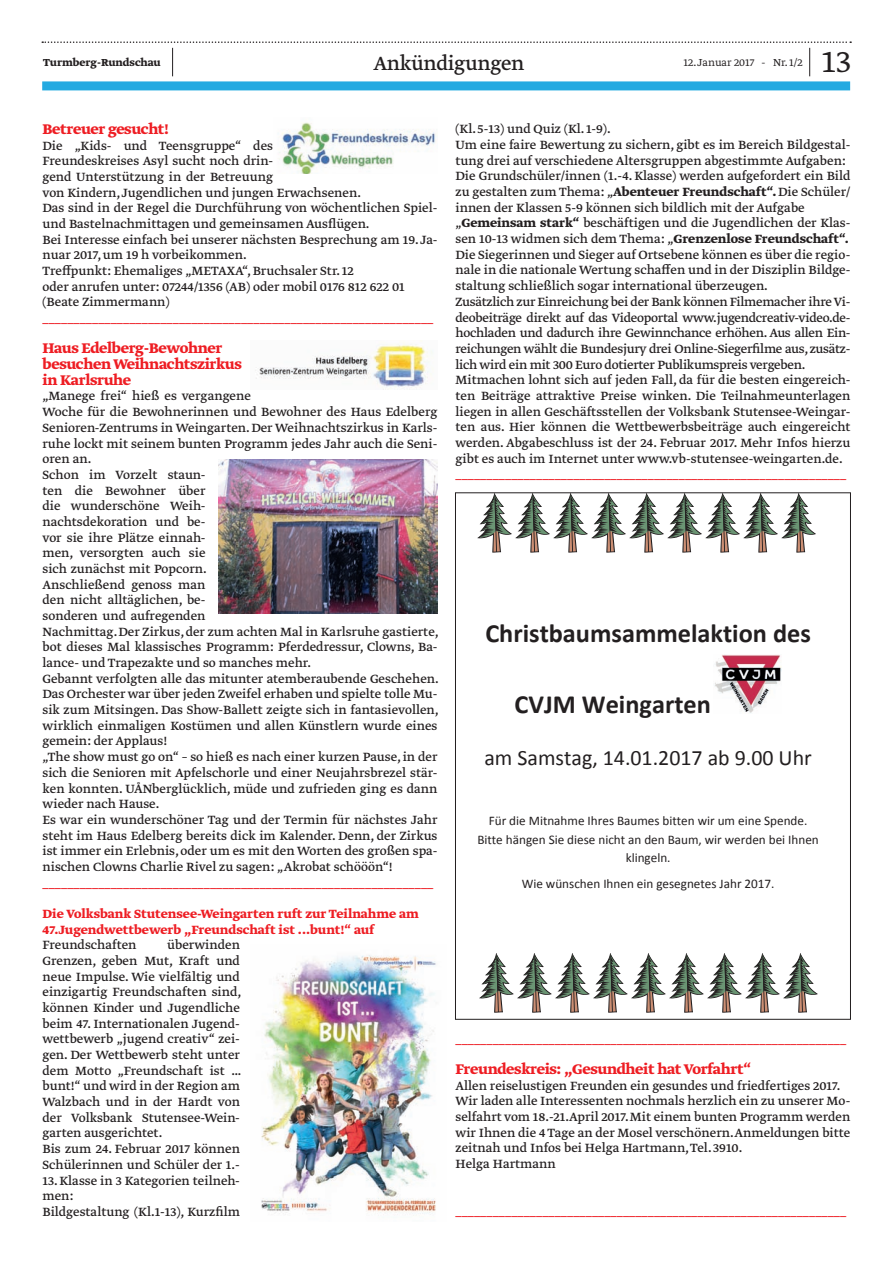
<style>
.page{position:relative;width:893px;height:1263px;background:#fff}
.page>*{position:absolute;margin:0;border:0;box-sizing:border-box;transform-origin:0 0}
.t1{font:300 36px "Greta Text Std";color:#231f20}
.t2{font:700 26.25px "Calibri";color:#231f20}
.t3{font:22.5px "Greta Text Std";letter-spacing:-.015em;color:#231f20}
.t4{font:21.9px "Calibri";color:#231f20}
.t5{font:700 16.5px/15.8px "Greta Text Std";letter-spacing:-.02em;color:#ee1d23}
.t6{font:14.1px/15.8px "Greta Text Std";color:#231f20}
.t7{font:14.1px "Greta Text Std";color:#ee1d23}
.t8{font:700 14.1px/15.8px "Greta Text Std";color:#ee1d23}
.t9{font:13.2px/18.5px "Calibri";color:#231f20;text-align:center}
.t10{font:300 12px "Greta Text Std";color:#231f20}
.t11{font:700 12px "Greta Text Std";color:#231f20}
.s1{font-weight:700}
</style>
<div class="page">
<div style="left:42px;top:81px;width:808px;height:9px;background:#24aae1"></div>
<svg style="left:42px;top:41px;width:809px;height:35px"></svg>
<img style="left:279px;top:122px;width:158px;height:51px">
<img style="left:255px;top:340px;width:177px;height:49px">
<img style="left:218px;top:460px;width:219px;height:154px">
<svg style="left:477px;top:494px;width:339px;height:58px"></svg>
<img style="left:714px;top:654px;width:68px;height:59px">
<svg style="left:479px;top:953px;width:339px;height:60px"></svg>
<img style="left:261px;top:955px;width:175px;height:261px">
<p class="t11" style="left:43px;top:56px;width:119px">Turmberg-Rundschau</p>
<h3 class="t3" style="left:373px;top:50px;width:152px">Ankündigungen</h3>
<p class="t10" style="left:683px;top:56px;width:121px">12. Januar 2017 - Nr. 1/2</p>
<h1 class="t1" style="left:822px;top:41px;width:31px">13</h1>
<p class="t5" style="left:43px;top:122px;width:128px">Betreuer gesucht!</p>
<p class="t6" style="left:43px;top:138px;width:396px">Die „Kids- und Teensgruppe“ des<br>Freundeskreises Asyl sucht noch drin-<br>gend Unterstützung in der Betreuung<br>von Kindern, Jugendlichen und jungen Erwachsenen.<br>Das sind in der Regel die Durchführung von wöchentlichen Spiel&shy;und Bastelnachmittagen und gemeinsamen Ausflügen.<br>Bei Interesse einfach bei unserer nächsten Besprechung am 19. Ja&shy;nuar 2017, um 19 h vorbeikommen.<br>Treffpunkt: Ehemaliges „METAXA“, Bruchsaler Str. 12<br>oder anrufen unter: 07244/1356 (AB) oder mobil 0176 812 622 01 (Beate Zimmermann)</p>
<p class="t7" style="left:43px;top:310px;width:392px">_______________________________________________________________</p>
<p class="t5" style="left:43px;top:341px;width:201px">Haus Edelberg-Bewohner besuchen Weihnachtszirkus in Karlsruhe</p>
<p class="t6" style="left:43px;top:389px;width:398px">„Manege frei“ hieß es vergangene<br>Woche für die Bewohnerinnen und Bewohner des Haus Edelberg Senioren-Zentrums in Weingarten. Der Weihnachtszirkus in Karls&shy;ruhe lockt mit seinem bunten Programm jedes Jahr auch die Seni&shy;oren an.<br>Schon im Vorzelt staun-<br>ten die Bewohner über<br>die wunderschöne Weih-<br>nachtsdekoration und be-<br>vor sie ihre Plätze einnah-<br>men, versorgten auch sie<br>sich zunächst mit Popcorn.<br>Anschließend genoss man<br>den nicht alltäglichen, be-<br>sonderen und aufregenden<br>Nachmittag. Der Zirkus, der zum achten Mal in Karlsruhe gastierte, bot dieses Mal klassisches Programm: Pferdedressur, Clowns, Ba&shy;lance- und Trapezakte und so manches mehr.<br>Gebannt verfolgten alle das mitunter atemberaubende Geschehen.<br>Das Orchester war über jeden Zweifel erhaben und spielte tolle Mu&shy;sik zum Mitsingen. Das Show-Ballett zeigte sich in fantasievollen, wirklich einmaligen Kostümen und allen Künstlern wurde eines gemein: der Applaus!<br>„The show must go on“ – so hieß es nach einer kurzen Pause, in der sich die Senioren mit Apfelschorle und einer Neujahrsbrezel stär&shy;ken konnten. UÅNberglücklich, müde und zufrieden ging es dann wieder nach Hause.<br>Es war ein wunderschöner Tag und der Termin für nächstes Jahr steht im Haus Edelberg bereits dick im Kalender. Denn, der Zirkus ist immer ein Erlebnis, oder um es mit den Worten des großen spa&shy;nischen Clowns Charlie Rivel zu sagen: „Akrobat schööön“!</p>
<p class="t7" style="left:43px;top:874px;width:392px">_______________________________________________________________</p>
<p class="t8" style="left:43px;top:906px;width:378px">Die Volksbank Stutensee-Weingarten ruft zur Teilnahme am<br>47.Jugendwettbewerb „Freundschaft ist ...bunt!“ auf</p>
<p class="t6" style="left:43px;top:938px;width:96px">Freundschaften</p>
<p class="t6" style="left:43px;top:938px;width:200px;text-indent:125px">überwinden<br>Grenzen, geben Mut, Kraft und neue Impulse. Wie vielfältig und einzigartig Freundschaften sind, können Kinder und Jugendliche beim 47. Internationalen Jugend&shy;wettbewerb „jugend creativ“ zei&shy;gen. Der Wettbewerb steht unter dem Motto „Freundschaft ist … bunt!“ und wird in der Region am<br>Walzbach und in der Hardt von der Volksbank Stutensee-Wein&shy;garten ausgerichtet.<br>Bis zum 24. Februar 2017 können<br>Schülerinnen und Schüler der 1.-</p>
<p class="t6" style="left:43px;top:1173px;width:199px">13. Klasse in 3 Kategorien teilneh&shy;men:<br>Bildgestaltung (Kl.1-13), Kurzfilm</p>
<p class="t6" style="left:455px;top:122px;width:396px">(Kl. 5-13) und Quiz (Kl. 1-9).<br>Um eine faire Bewertung zu sichern, gibt es im Bereich Bildgestal&shy;tung drei auf verschiedene Altersgruppen abgestimmte Aufgaben:<br>Die Grundschüler/innen (1.-4. Klasse) werden aufgefordert ein Bild zu gestalten zum Thema: „<span class="s1">Abenteuer Freundschaft“.</span> Die Schüler/ innen der Klassen 5-9 können sich bildlich mit der Aufgabe „<span class="s1">Gemeinsam stark“</span> beschäftigen und die Jugendlichen der Klas&shy;sen 10-13 widmen sich dem Thema: „<span class="s1">Grenzenlose Freundschaft“.<br></span>Die Siegerinnen und Sieger auf Ortsebene können es über die regio&shy;nale in die nationale Wertung schaffen und in der Disziplin Bildge&shy;staltung schließlich sogar international überzeugen.<br>Zusätzlich zur Einreichung bei der Bank können Filmemacher ihre Vi&shy;deobeiträge direkt auf das Videoportal www.jugendcreativ-video.de&shy;hochladen und dadurch ihre Gewinnchance erhöhen. Aus allen Ein&shy;reichungen wählt die Bundesjury drei Online-Siegerfilme aus, zusätz&shy;lich wird ein mit 300 Euro dotierter Publikumspreis vergeben.<br>Mitmachen lohnt sich auf jeden Fall, da für die besten eingereich&shy;ten Beiträge attraktive Preise winken. Die Teilnahmeunterlagen liegen in allen Geschäftsstellen der Volksbank Stutensee-Weingar&shy;ten aus. Hier können die Wettbewerbsbeiträge auch eingereicht werden. Abgabeschluss ist der 24. Februar 2017. Mehr Infos hierzu gibt es auch im Internet unter www.vb-stutensee-weingarten.de.</p>
<p class="t7" style="left:455px;top:466px;width:392px">_______________________________________________________________</p>
<h2 class="t2" style="left:485px;top:617px;width:327px">Christbaumsammelaktion des</h2>
<h2 class="t2" style="left:515px;top:688px;width:198px">CVJM Weingarten</h2>
<h3 class="t4" style="left:484px;top:743px;width:329px">am Samstag, 14.01.2017 ab 9.00 Uhr</h3>
<p class="t9" style="left:477px;top:812px;width:343px">Für die Mitnahme Ihres Baumes bitten wir um eine Spende.<br>Bitte hängen Sie diese nicht an den Baum, wir werden bei Ihnen klingeln.</p>
<p class="t9" style="left:522px;top:874px;width:254px">Wie wünschen Ihnen ein gesegnetes Jahr 2017.</p>
<p class="t7" style="left:455px;top:1030px;width:392px">_______________________________________________________________</p>
<p class="t5" style="left:455px;top:1062px;width:297px">Freundeskreis: „Gesundheit hat Vorfahrt“</p>
<p class="t6" style="left:455px;top:1078px;width:396px">Allen reiselustigen Freunden ein gesundes und friedfertiges 2017.<br>Wir laden alle Interessenten nochmals herzlich ein zu unserer Mo&shy;selfahrt vom 18.-21.April 2017. Mit einem bunten Programm werden wir Ihnen die 4 Tage an der Mosel verschönern.Anmeldungen bitte zeitnah und Infos bei Helga Hartmann, Tel. 3910.<br>Helga Hartmann</p>
<p class="t7" style="left:455px;top:1202px;width:392px">_______________________________________________________________</p>
</div>
